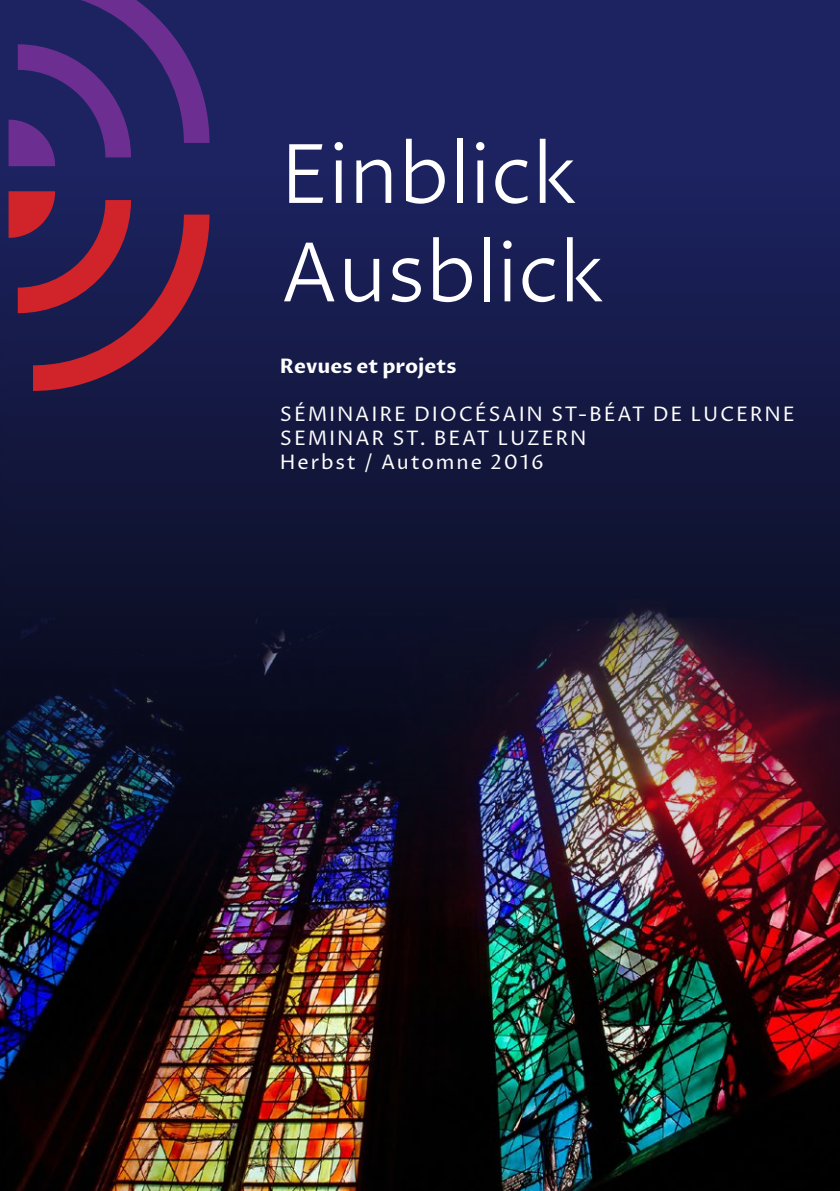
<style>
.page{position:relative;width:840px;height:1191px;background:#fff}
.page>*{position:absolute;margin:0;border:0;box-sizing:border-box;transform-origin:0 0}
.t1{font:300 82px/98.4px "Proza Libre";color:#fff}
.t2{font:20px/24px "Proza Libre";letter-spacing:.09em;color:#fff}
.t3{font:700 20px "Proza Libre";color:#fff}
</style>
<div class="page">
<img style="left:0;top:978px;width:839px;height:213px">
<img style="left:0;top:0;width:839px;height:978px">
<svg style="left:9px;top:0;width:200px;height:166px;background:#35266f"></svg>
<svg style="left:9px;top:191px;width:200px;height:200px;background:#511f44"></svg>
<h1 class="t1" style="left:280px;top:126px;width:326px">Einblick<br>Ausblick</h1>
<p class="t3" style="left:280px;top:354px;width:178px">Revues et projets</p>
<p class="t2" style="left:280px;top:402px;width:516px">SÉMINAIRE DIOCÉSAIN ST-BÉAT DE LUCERNE<br>SEMINAR ST. BEAT LUZERN<br>HERBST / AUTOMNE 2016</p>
</div>
